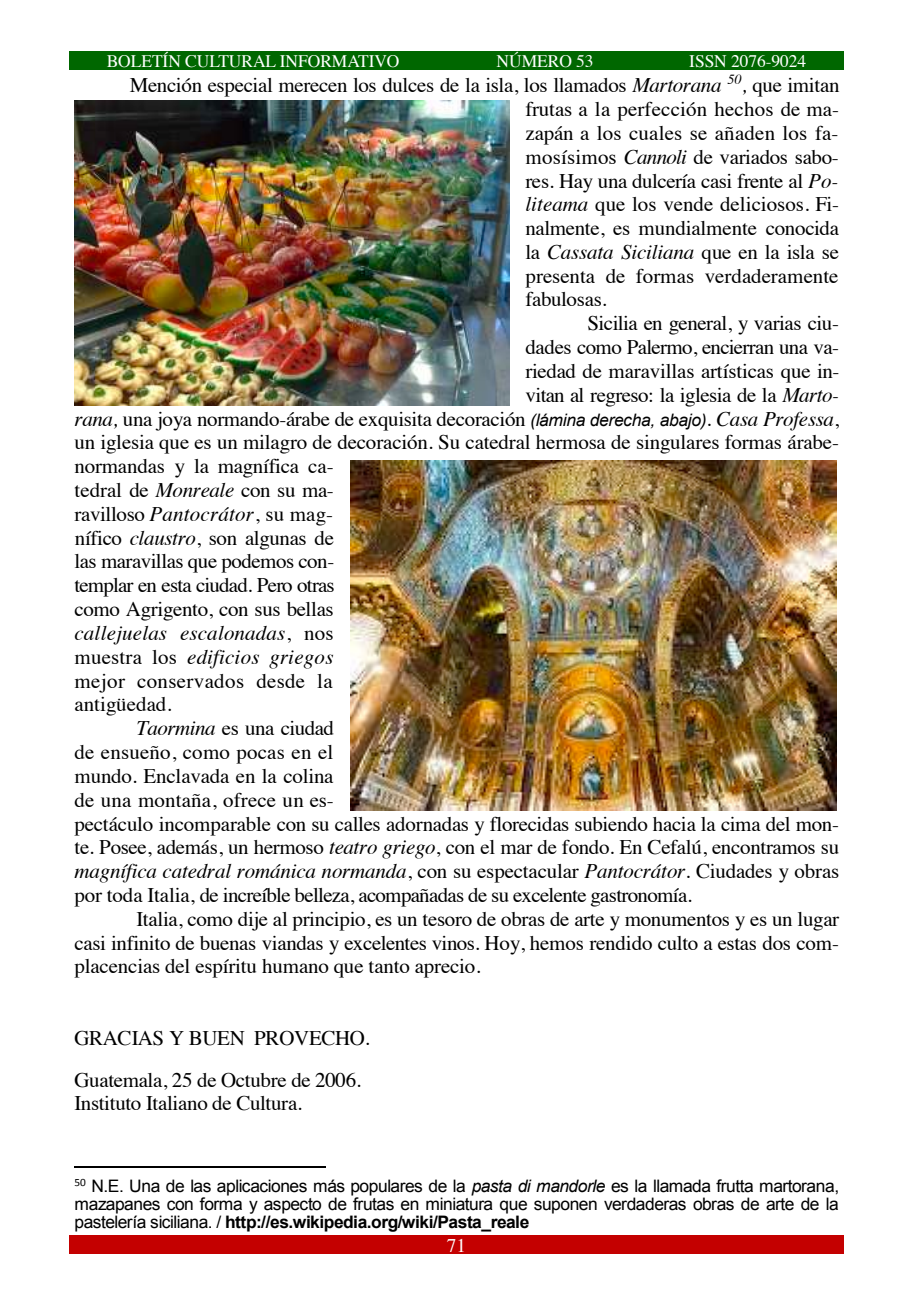
<style>
.page{position:relative;width:913px;height:1305px;background:#fff}
.page>*{position:absolute;margin:0;border:0;box-sizing:border-box;transform-origin:0 0}
.t1{font:20.65px/23.8px "Times";letter-spacing:-.015em;color:#000;text-align:justify}
.t2{font:italic 20.65px "Times";color:#000}
.t3{font:20.65px "Times";letter-spacing:.01em;color:#000}
.t4{font:20.65px "Times";letter-spacing:-.04em;color:#000}
.t5{font:20.65px "Times";letter-spacing:.02em;color:#000}
.t6{font:19.25px "Times";color:#fff}
.t7{font:17.5px "Times";letter-spacing:-.005em;color:#fff}
.t8{font:17.15px/18.2px "Arial";letter-spacing:-.025em;color:#000;text-align:justify}
.s1{font-style:italic}
.s2{font-family:"Arial";font-style:italic;font-size:17.15px}
.s3{font-style:normal}
.s4{font-weight:700}
</style>
<div class="page">
<img style="left:74px;top:100px;width:435px;height:306px">
<img style="left:351px;top:461px;width:485px;height:350px">
<hr style="left:74px;top:1166px;width:252px;height:2px;background:#000">
<div style="left:69px;top:51px;width:774px;height:18px;background:#006700"></div>
<div style="left:69px;top:1235px;width:774px;height:18px;background:#c40000"></div>
<p class="t7" style="left:107px;top:44px;width:294px">BOLETÍN CULTURAL INFORMATIVO</p>
<p class="t7" style="left:496px;top:44px;width:99px">NÚMERO 53</p>
<p class="t7" style="left:689px;top:44px;width:118px">ISSN 2076-9024</p>
<p class="t1" style="left:525px;top:72px;width:315px;text-indent:-396px">Mención especial merecen los dulces de la isla, los llamados <span class="s1">Martorana</span> <sup>50</sup><span class="s1">,</span> que imitan frutas a la perfección hechos de ma&shy;zapán a los cuales se añaden los fa&shy;mosísimos <span class="s1">Cannoli</span> de variados sabo&shy;res. Hay una dulcería casi frente al <span class="s1">Po&shy;liteama</span> que los vende deliciosos. Fi&shy;nalmente, es mundialmente conocida la <span class="s1">Cassata Siciliana</span> que en la isla se presenta de formas verdaderamente fabulosas.</p>
<p class="t1" style="left:587px;top:310px;width:253px">Sicilia en general, y varias ciu-</p>
<p class="t1" style="left:525px;top:333px;width:315px">dades como Palermo, encierran una va-</p>
<p class="t1" style="left:525px;top:357px;width:315px">riedad de maravillas artísticas que in-</p>
<p class="t1" style="left:525px;top:381px;width:315px">vitan al regreso: la iglesia de la <span class="s1">Marto-</span></p>
<p class="t1" style="left:75px;top:405px;width:766px"><span class="s1">rana,</span> una joya normando-árabe de exquisita decoración <span class="s2">(lámina derecha, abajo)</span>. <span class="s1">Casa Professa</span>,</p>
<p class="t1" style="left:74px;top:429px;width:766px">un iglesia que es un milagro de decoración. Su catedral hermosa de singulares formas árabe-</p>
<p class="t1" style="left:75px;top:452px;width:261px">normandas y la magnífica ca-</p>
<p class="t1" style="left:75px;top:476px;width:261px">tedral de <span class="s1">Monreale</span> con su ma-</p>
<p class="t1" style="left:75px;top:500px;width:260px">ravilloso <span class="s1">Pantocrátor</span>, su mag-</p>
<p class="t1" style="left:75px;top:524px;width:261px">nífico <span class="s1">claustro</span>, son algunas de</p>
<p class="t1" style="left:75px;top:548px;width:261px">las maravillas que podemos con-</p>
<p class="t4" style="left:75px;top:566px;width:262px">templar en esta ciudad. Pero otras</p>
<p class="t1" style="left:75px;top:595px;width:261px">como Agrigento, con sus bellas</p>
<p class="t2" style="left:75px;top:615px;width:261px">callejuelas escalonadas<span class="s3">, nos</span></p>
<p class="t2" style="left:75px;top:639px;width:260px"><span class="s3">muestra los</span> edificios griegos</p>
<p class="t5" style="left:75px;top:661px;width:260px">mejor conservados desde la</p>
<p class="t1" style="left:75px;top:691px;width:99px">antigüedad.</p>
<p class="t1" style="left:136px;top:714px;width:199px"><span class="s1">Taormina</span> es una ciudad</p>
<p class="t3" style="left:75px;top:733px;width:260px">de ensueño, como pocas en el</p>
<p class="t1" style="left:75px;top:762px;width:260px">mundo. Enclavada en la colina</p>
<p class="t3" style="left:75px;top:780px;width:261px">de una montaña, ofrece un es-</p>
<p class="t1" style="left:75px;top:810px;width:766px">pectáculo incomparable con su calles adornadas y florecidas subiendo hacia la cima del mon-</p>
<p class="t1" style="left:75px;top:834px;width:766px">te. Posee, además, un hermoso <span class="s1">teatro griego</span>, con el mar de fondo. En Cefalú, encontramos su</p>
<p class="t2" style="left:75px;top:853px;width:766px">magnífica catedral románica normanda<span class="s3">, con su espectacular</span> Pantocrátor. <span class="s3">Ciudades y obras</span></p>
<p class="t1" style="left:75px;top:881px;width:619px">por toda Italia, de increíble belleza, acompañadas de su excelente gastronomía.</p>
<p class="t1" style="left:137px;top:905px;width:704px">Italia, como dije al principio, es un tesoro de obras de arte y monumentos y es un lugar</p>
<p class="t1" style="left:75px;top:929px;width:766px">casi infinito de buenas viandas y excelentes vinos. Hoy, hemos rendido culto a estas dos com-</p>
<p class="t1" style="left:75px;top:953px;width:407px">placencias del espíritu humano que tanto aprecio.</p>
<p class="t1" style="left:74px;top:1015px;width:297px;line-height:41.6px">GRACIAS Y BUEN PROVECHO.<br>Guatemala, 25 de Octubre de 2006.</p>
<p class="t1" style="left:74px;top:1090px;width:229px">Instituto Italiano de Cultura.</p>
<p class="t8" style="left:74px;top:1177px;width:766px"><sup>50</sup> N.E. Una de las aplicaciones más populares de la <span class="s1">pasta di mandorle</span> es la llamada frutta martorana, mazapanes con forma y aspecto de frutas en miniatura que suponen verdaderas obras de arte de la pastelería siciliana. / <span class="s4">http://es.wikipedia.org/wiki/Pasta_reale</span></p>
<p class="t6" style="left:447px;top:1227px;width:21px">71</p>
</div>
